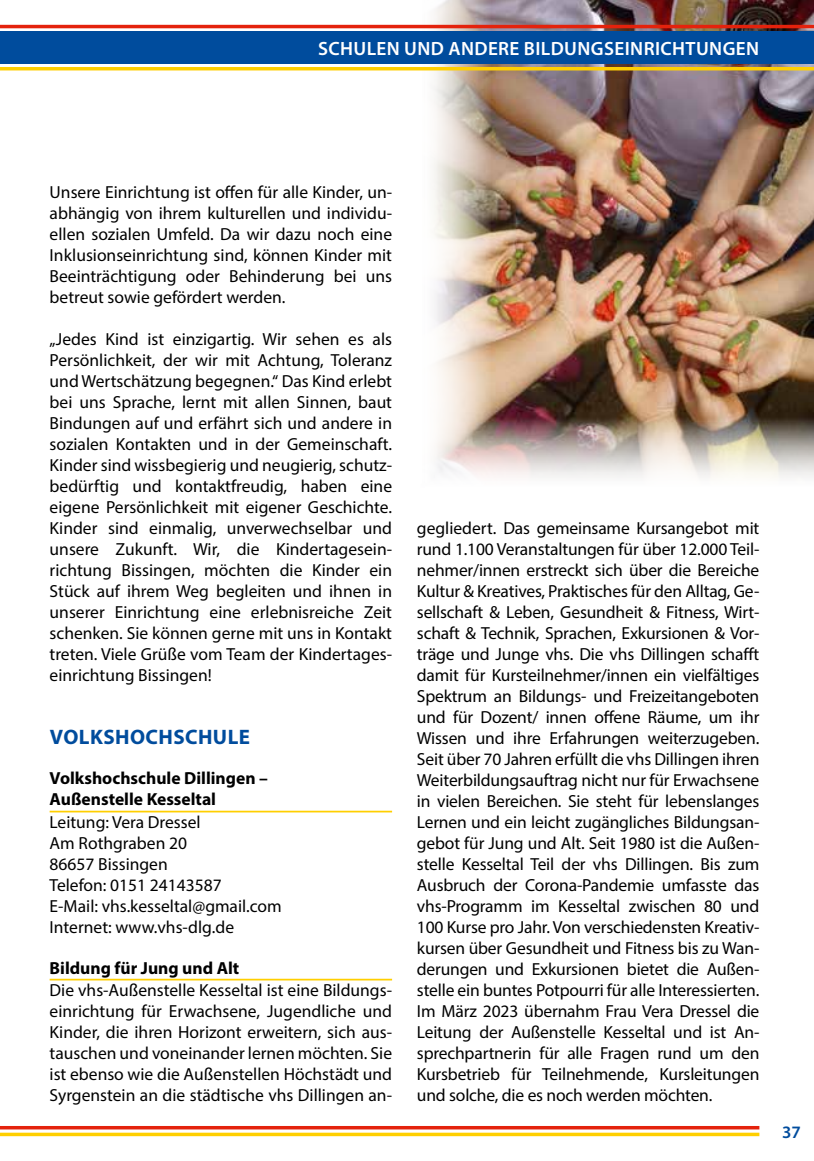
<style>
.page{position:relative;width:814px;height:1161px;background:#fff}
.page>*{position:absolute;margin:0;border:0;box-sizing:border-box;transform-origin:0 0}
.t1{font:700 21px "Myriad Pro";letter-spacing:.02em;color:#004c9d}
.t2{font:600 19.25px "Myriad Pro";letter-spacing:.02em;color:#fff}
.t3{font:17.5px/21px "Myriad Pro";color:#000;text-align:justify}
.t4{font:700 17.5px/21px "Myriad Pro";color:#000}
.t5{font:600 17.5px "Myriad Pro";color:#004c9d}
</style>
<div class="page">
<img style="left:417px;top:0;width:397px;height:478px">
<div style="left:0;top:32px;width:814px;height:32px;background:#004c9d"></div>
<hr style="left:0;top:1126px;width:759px;height:3px;background:#e4220c">
<svg style="left:0;top:1132px;width:759px;height:4px;background:#ffd72c"></svg>
<hr style="left:0;top:25px;width:814px;height:3px;background:#e4220c">
<hr style="left:0;top:67px;width:814px;height:3px;background:#ffcf00">
<hr style="left:50px;top:811px;width:342px;height:1px;background:#ffcf00">
<hr style="left:50px;top:979px;width:342px;height:1px;background:#ffcf00">
<p class="t2" style="left:318px;top:36px;width:442px">SCHULEN UND ANDERE BILDUNGSEINRICHTUNGEN</p>
<p class="t3" style="left:50px;top:181px;width:344px">Unsere Einrichtung ist offen für alle Kinder, un&shy;abhängig von ihrem kulturellen und individu&shy;ellen sozialen Umfeld. Da wir dazu noch eine Inklusionseinrichtung sind, können Kinder mit Beeinträchtigung oder Behinderung bei uns betreut sowie gefördert werden.</p>
<p class="t3" style="left:50px;top:328px;width:344px">„Jedes Kind ist einzigartig. Wir sehen es als Persönlichkeit, der wir mit Achtung, Toleranz und Wertschätzung begegnen.“ Das Kind erlebt bei uns Sprache, lernt mit allen Sinnen, baut Bindungen auf und erfährt sich und andere in sozialen Kontakten und in der Gemeinschaft.<br>Kinder sind wissbegierig und neugierig, schutz&shy;bedürftig und kontaktfreudig, haben eine eigene Persönlichkeit mit eigener Geschichte.<br>Kinder sind einmalig, unverwechselbar und unsere Zukunft. Wir, die Kindertagesein&shy;richtung Bissingen, möchten die Kinder ein Stück auf ihrem Weg begleiten und ihnen in unserer Einrichtung eine erlebnisreiche Zeit schenken. Sie können gerne mit uns in Kontakt treten. Viele Grüße vom Team der Kindertages&shy;einrichtung Bissingen!</p>
<p class="t1" style="left:50px;top:723px;width:202px">VOLKSHOCHSCHULE</p>
<p class="t4" style="left:50px;top:767px;width:220px">Volkshochschule Dillingen –<br>Außenstelle Kesseltal</p>
<p class="t3" style="left:50px;top:811px;width:233px;text-align:left">Leitung: Vera Dressel<br>Am Rothgraben 20<br>86657 Bissingen<br>Telefon: 0151 24143587<br>E-Mail: vhs.kesseltal@gmail.com<br>Internet: www.vhs-dlg.de</p>
<p class="t4" style="left:50px;top:956px;width:191px">Bildung für Jung und Alt</p>
<p class="t3" style="left:50px;top:979px;width:344px">Die vhs-Außenstelle Kesseltal ist eine Bildungs&shy;einrichtung für Erwachsene, Jugendliche und Kinder, die ihren Horizont erweitern, sich aus&shy;tauschen und voneinander lernen möchten. Sie ist ebenso wie die Außenstellen Höchstädt und Syrgenstein an die städtische vhs Dillingen an-</p>
<p class="t3" style="left:417px;top:517px;width:344px">gegliedert. Das gemeinsame Kursangebot mit rund 1.100 Veranstaltungen für über 12.000 Teil&shy;nehmer/innen erstreckt sich über die Bereiche Kultur &amp; Kreatives, Praktisches für den Alltag, Ge&shy;sellschaft &amp; Leben, Gesundheit &amp; Fitness, Wirt&shy;schaft &amp; Technik, Sprachen, Exkursionen &amp; Vor&shy;träge und Junge vhs. Die vhs Dillingen schafft damit für Kursteilnehmer/innen ein vielfältiges Spektrum an Bildungs- und Freizeitangeboten und für Dozent/ innen offene Räume, um ihr Wissen und ihre Erfahrungen weiterzugeben.<br>Seit über 70 Jahren erfüllt die vhs Dillingen ihren Weiterbildungsauftrag nicht nur für Erwachsene in vielen Bereichen. Sie steht für lebenslanges Lernen und ein leicht zugängliches Bildungsan&shy;gebot für Jung und Alt. Seit 1980 ist die Außen&shy;stelle Kesseltal Teil der vhs Dillingen. Bis zum Ausbruch der Corona-Pandemie umfasste das vhs-Programm im Kesseltal zwischen 80 und 100 Kurse pro Jahr. Von verschiedensten Kreativ&shy;kursen über Gesundheit und Fitness bis zu Wan&shy;derungen und Exkursionen bietet die Außen&shy;stelle ein buntes Potpourri für alle Interessierten.<br>Im März 2023 übernahm Frau Vera Dressel die Leitung der Außenstelle Kesseltal und ist An&shy;sprechpartnerin für alle Fragen rund um den Kursbetrieb für Teilnehmende, Kursleitungen und solche, die es noch werden möchten.</p>
<p class="t5" style="left:782px;top:1120px;width:20px">37</p>
</div>
